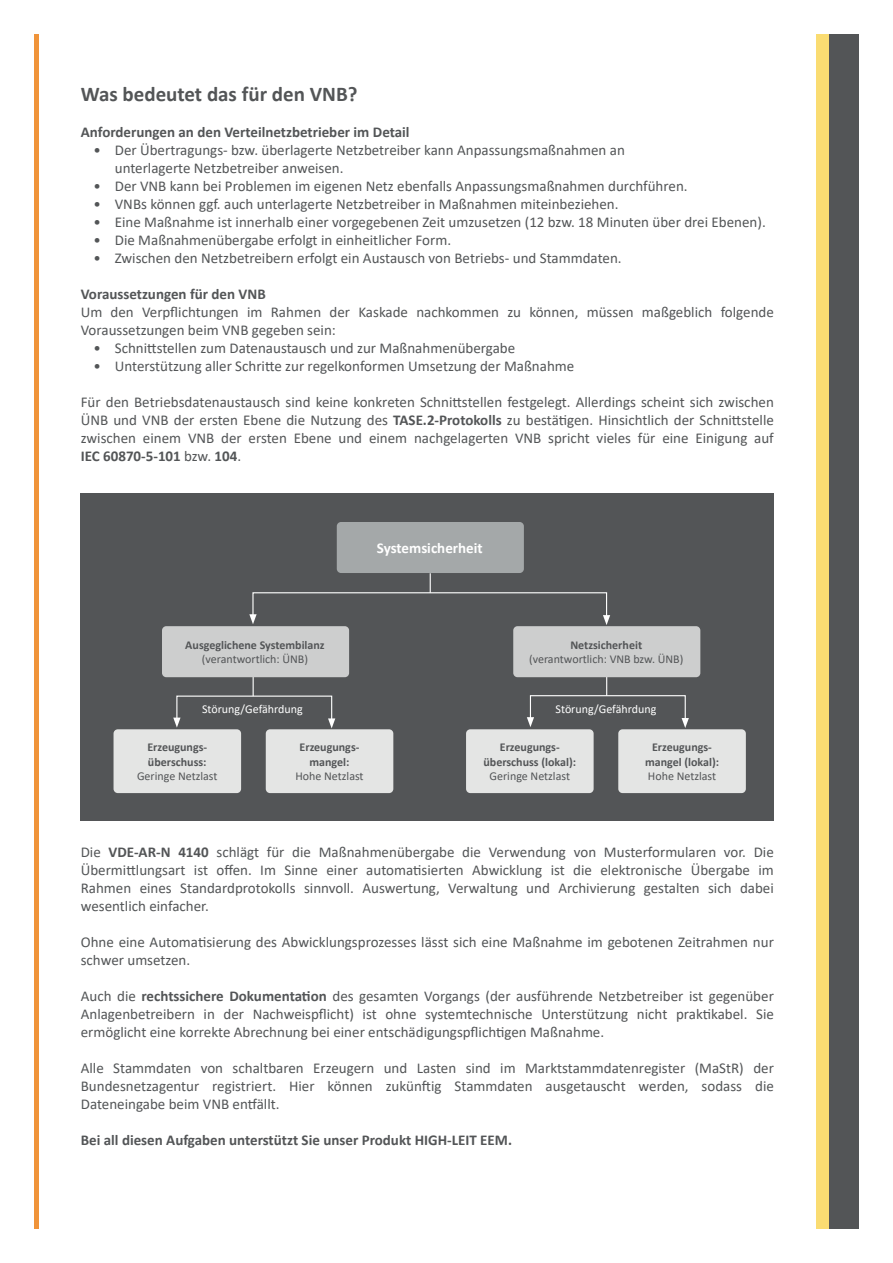
<style>
.page{position:relative;width:893px;height:1263px;background:#fff}
.page>*{position:absolute;margin:0;border:0;box-sizing:border-box;transform-origin:0 0}
.t1{font:700 21px "Calibri";color:#535557}
.t2{font:15px/18px "Calibri";color:#535557;text-align:justify}
.t3{font:700 15px "Calibri";color:#535557}
.t4{font:700 15px "Calibri";color:#fff}
.t5{font:700 12px/14.4px "Calibri";color:#535557;text-align:center}
.t6{font:12px "Calibri";color:#535557}
.t7{font:12px "Calibri";color:#fff}
.s1{font-weight:700}
</style>
<div class="page">
<div style="left:81px;top:493px;width:693px;height:328px;background:#535557"></div>
<hr style="left:34px;top:34px;width:4px;height:1195px;background:#f0943a">
<div style="left:816px;top:34px;width:13px;height:1195px;background:#fadc72"></div>
<div style="left:829px;top:34px;width:30px;height:1195px;background:#535557"></div>
<svg style="left:173px;top:677px;width:162px;height:51px"></svg>
<svg style="left:527px;top:677px;width:162px;height:51px"></svg>
<svg style="left:249px;top:573px;width:361px;height:52px"></svg>
<div style="left:114px;top:729px;width:127px;height:64px;background:#e4e5e4;border-radius:4px"></div>
<div style="left:266px;top:729px;width:127px;height:64px;background:#e4e5e4;border-radius:4px"></div>
<div style="left:466px;top:729px;width:128px;height:64px;background:#e4e5e4;border-radius:4px"></div>
<div style="left:618px;top:729px;width:128px;height:64px;background:#e4e5e4;border-radius:4px"></div>
<div style="left:162px;top:626px;width:187px;height:51px;background:#cdcece;border-radius:4px"></div>
<div style="left:513px;top:626px;width:187px;height:51px;background:#cdcece;border-radius:4px"></div>
<div style="left:337px;top:522px;width:187px;height:51px;background:#a4a8a9;border-radius:4px"></div>
<h1 class="t1" style="left:81px;top:79px;width:278px">Was bedeutet das für den VNB?</h1>
<p class="t3" style="left:81px;top:121px;width:330px">Anforderungen an den Verteilnetzbetrieber im Detail</p>
<p class="t2" style="left:115px;top:140px;width:512px;text-indent:-21px">• Der Übertragungs- bzw. überlagerte Netzbetreiber kann Anpassungsmaßnahmen an unterlagerte Netzbetreiber anweisen.</p>
<p class="t2" style="left:94px;top:176px;width:596px">• Der VNB kann bei Problemen im eigenen Netz ebenfalls Anpassungsmaßnahmen durchführen.</p>
<p class="t2" style="left:94px;top:194px;width:527px">• VNBs können ggf. auch unterlagerte Netzbetreiber in Maßnahmen miteinbeziehen.</p>
<p class="t2" style="left:94px;top:212px;width:674px">• Eine Maßnahme ist innerhalb einer vorgegebenen Zeit umzusetzen (12 bzw. 18 Minuten über drei Ebenen).</p>
<p class="t2" style="left:94px;top:230px;width:359px">• Die Maßnahmenübergabe erfolgt in einheitlicher Form.</p>
<p class="t2" style="left:94px;top:248px;width:530px">• Zwischen den Netzbetreibern erfolgt ein Austausch von Betriebs- und Stammdaten.</p>
<p class="t3" style="left:81px;top:283px;width:186px">Voraussetzungen für den VNB</p>
<p class="t2" style="left:81px;top:302px;width:695px">Um den Verpflichtungen im Rahmen der Kaskade nachkommen zu können, müssen maßgeblich folgende<br>Voraussetzungen beim VNB gegeben sein:</p>
<p class="t2" style="left:94px;top:338px;width:423px">• Schnittstellen zum Datenaustausch und zur Maßnahmenübergabe</p>
<p class="t2" style="left:94px;top:356px;width:482px">• Unterstützung aller Schritte zur regelkonformen Umsetzung der Maßnahme</p>
<p class="t2" style="left:81px;top:392px;width:695px">Für den Betriebsdatenaustausch sind keine konkreten Schnittstellen festgelegt. Allerdings scheint sich zwischen ÜNB und VNB der ersten Ebene die Nutzung des <span class="s1">TASE.2-Protokolls</span> zu bestätigen. Hinsichtlich der Schnittstelle zwischen einem VNB der ersten Ebene und einem nachgelagerten VNB spricht vieles für eine Einigung auf <span class="s1">IEC 60870-5-101</span> bzw. <span class="s1">104</span>.</p>
<p class="t5" style="left:185px;top:638px;width:141px">Ausgeglichene Systembilanz</p>
<p class="t6" style="left:202px;top:651px;width:108px">(verantwortlich: ÜNB)</p>
<p class="t4" style="left:377px;top:537px;width:107px">Systemsicherheit</p>
<p class="t5" style="left:570px;top:638px;width:73px">Netzsicherheit</p>
<p class="t6" style="left:529px;top:651px;width:156px">(verantwortlich: VNB bzw. ÜNB)</p>
<p class="t7" style="left:202px;top:700px;width:102px">Störung/Gefährdung</p>
<p class="t7" style="left:556px;top:700px;width:102px">Störung/Gefährdung</p>
<p class="t5" style="left:147px;top:740px;width:61px;text-align:left">Erzeugungs&shy;überschuss:</p>
<p class="t6" style="left:137px;top:768px;width:82px">Geringe Netzlast</p>
<p class="t5" style="left:300px;top:740px;width:61px">Erzeugungs&shy;mangel:</p>
<p class="t6" style="left:295px;top:768px;width:70px">Hohe Netzlast</p>
<p class="t5" style="left:483px;top:740px;width:94px">Erzeugungs&shy;überschuss (lokal):</p>
<p class="t6" style="left:490px;top:768px;width:82px">Geringe Netzlast</p>
<p class="t5" style="left:645px;top:740px;width:76px">Erzeugungs&shy;mangel (lokal):</p>
<p class="t6" style="left:648px;top:768px;width:70px">Hohe Netzlast</p>
<p class="t2" style="left:81px;top:842px;width:695px">Die <span class="s1">VDE-AR-N 4140</span> schlägt für die Maßnahmenübergabe die Verwendung von Musterformularen vor. Die Übermittlungsart ist offen. Im Sinne einer automatisierten Abwicklung ist die elektronische Übergabe im Rahmen eines Standardprotokolls sinnvoll. Auswertung, Verwaltung und Archivierung gestalten sich dabei wesentlich einfacher.</p>
<p class="t2" style="left:81px;top:932px;width:695px">Ohne eine Automatisierung des Abwicklungsprozesses lässt sich eine Maßnahme im gebotenen Zeitrahmen nur schwer umsetzen.</p>
<p class="t2" style="left:81px;top:986px;width:695px">Auch die <span class="s1">rechtssichere Dokumentation</span> des gesamten Vorgangs (der ausführende Netzbetreiber ist gegenüber Anlagenbetreibern in der Nachweispflicht) ist ohne systemtechnische Unterstützung nicht praktikabel. Sie ermöglicht eine korrekte Abrechnung bei einer entschädigungspflichtigen Maßnahme.</p>
<p class="t2" style="left:81px;top:1058px;width:695px">Alle Stammdaten von schaltbaren Erzeugern und Lasten sind im Marktstammdatenregister (MaStR) der Bundesnetzagentur registriert. Hier können zukünftig Stammdaten ausgetauscht werden, sodass die Dateneingabe beim VNB entfällt.</p>
<p class="t3" style="left:81px;top:1129px;width:433px">Bei all diesen Aufgaben unterstützt Sie unser Produkt HIGH-LEIT EEM.</p>
</div>
